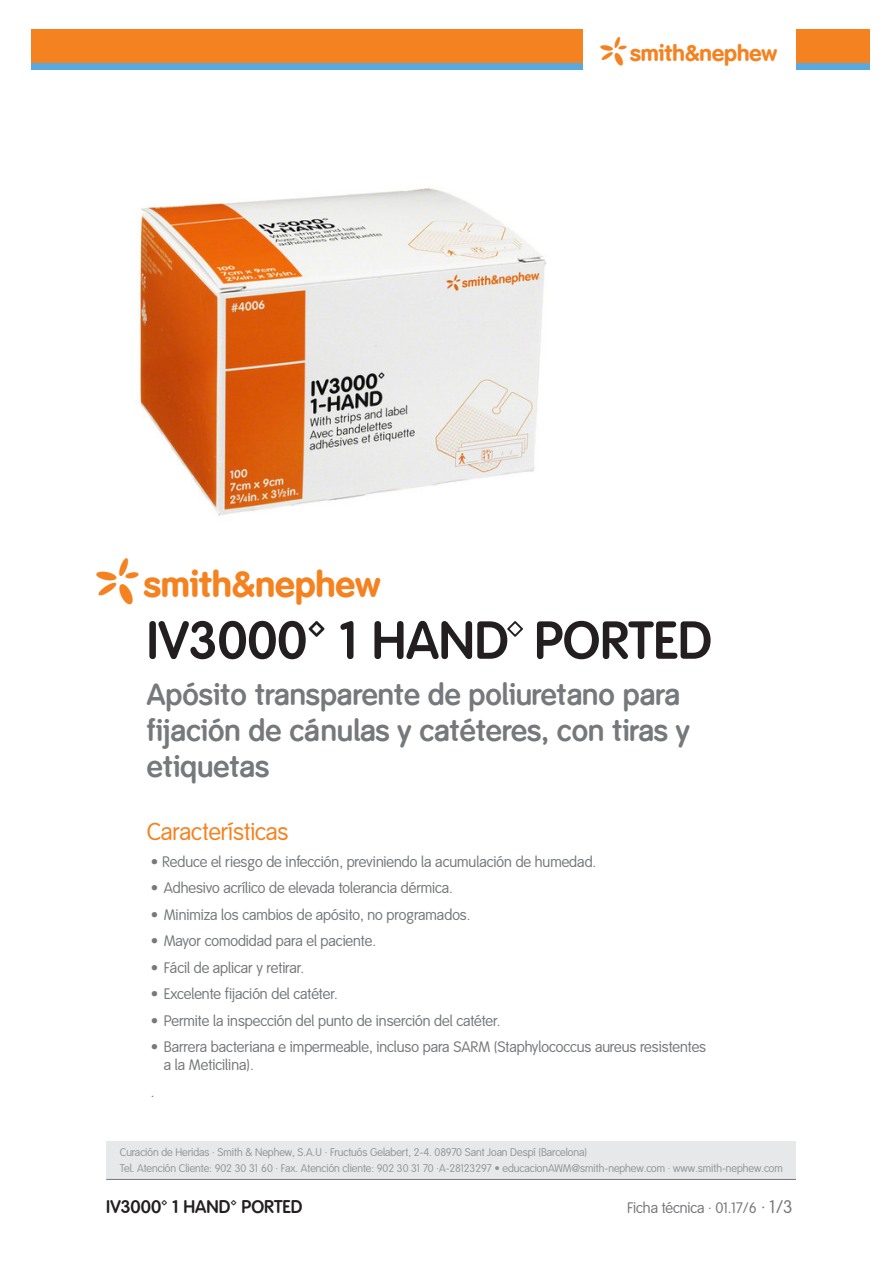
<style>
.page{position:relative;width:893px;height:1263px;background:#fff}
.page>*{position:absolute;margin:0;border:0;box-sizing:border-box;transform-origin:0 0}
.t1{font:700 52.5px "Smith&Nephew";color:#231f20}
.t2{font:36px "Smith&Nephew Logo";color:#f58220}
.t3{font:700 30px/36px "Smith&Nephew";color:#76787b}
.t4{font:24px "Smith&Nephew";color:#f58220}
.t5{font:22.35px "Smith&Nephew Logo";color:#f58220}
.t6{font:700 18px "Smith&Nephew";color:#231f20}
.t7{font:15px/18px "Smith&Nephew";color:#76787b}
.t8{font:10.95px/16.5px "Smith&Nephew";color:#939598}
.s1{font-weight:400}
.s2{font-size:18px}
</style>
<div class="page">
<div style="left:107px;top:1141px;width:689px;height:39px;background:#e7e8e9"></div>
<hr style="left:106px;top:1179px;width:690px;height:1px;background:#76787b">
<div style="left:796px;top:36px;width:74px;height:33px;background:#5ba8dc"></div>
<div style="left:796px;top:29px;width:74px;height:34px;background:#f58220"></div>
<div style="left:31px;top:36px;width:552px;height:33px;background:#5ba8dc"></div>
<div style="left:31px;top:29px;width:552px;height:34px;background:#f58220"></div>
<img style="left:140px;top:188px;width:407px;height:328px">
<h3 class="t5" style="left:601px;top:37px;width:178px">*smith&amp;nephew</h3>
<p class="t2" style="left:96px;top:558px;width:285px">*smith&amp;nephew</p>
<p class="t1" style="left:147px;top:610px;width:567px">IV3000™ 1 HAND<span class="s1">™</span> PORTED</p>
<p class="t3" style="left:147px;top:678px;width:545px">Apósito transparente de poliuretano para fijación de cánulas y catéteres, con tiras y etiquetas</p>
<p class="t4" style="left:147px;top:818px;width:143px">Características</p>
<p class="t7" style="left:151px;top:853px;width:447px">• Reduce el riesgo de infección, previniendo la acumulación de humedad.</p>
<p class="t7" style="left:151px;top:879px;width:303px">• Adhesivo acrílico de elevada tolerancia dérmica.</p>
<p class="t7" style="left:151px;top:906px;width:321px">• Minimiza los cambios de apósito, no programados.</p>
<p class="t7" style="left:151px;top:932px;width:227px">• Mayor comodidad para el paciente.</p>
<p class="t7" style="left:151px;top:959px;width:155px">• Fácil de aplicar y retirar.</p>
<p class="t7" style="left:151px;top:985px;width:188px">• Excelente fijación del catéter.</p>
<p class="t7" style="left:151px;top:1012px;width:351px">• Permite la inspección del punto de inserción del catéter.</p>
<p class="t7" style="left:164px;top:1038px;width:544px;text-indent:-13px">• Barrera bacteriana e impermeable, incluso para SARM (Staphylococcus aureus resistentes a la Meticilina).</p>
<p class="t7" style="left:151px;top:1083px;width:5px">.</p>
<p class="t8" style="left:120px;top:1144px;width:664px">Curación de Heridas · Smith &amp; Nephew, S.A.U · Fructuós Gelabert, 2-4. 08970 Sant Joan Despí (Barcelona)<br>Tel. Atención Cliente: 902 30 31 60 · Fax. Atención cliente: 902 30 31 70 ·A-28123297 • educacionAWM@smith-nephew.com · www.smith-nephew.com</p>
<p class="t6" style="left:106px;top:1196px;width:198px">IV3000™ 1 HAND™ PORTED</p>
<p class="t7" style="left:627px;top:1199px;width:167px">Ficha técnica · 01.17/6 <span class="s2">· 1/3</span></p>
</div>
